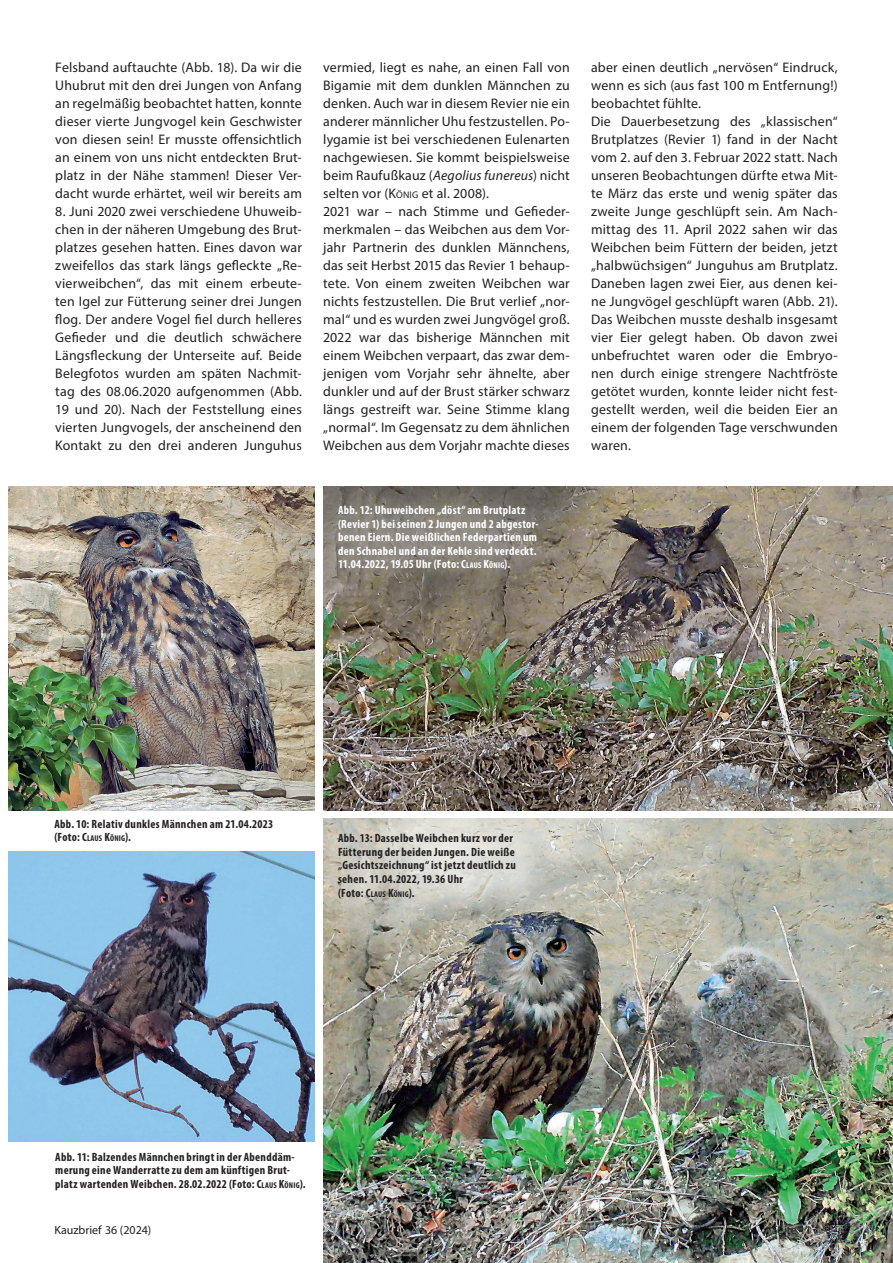
<style>
.page{position:relative;width:893px;height:1263px;background:#fff}
.page>*{position:absolute;margin:0;border:0;box-sizing:border-box;transform-origin:0 0}
.t1{font:13.8px/18px "Myriad Pro";letter-spacing:.015em;color:#231f20;text-align:justify}
.t2{font:700 condensed 12px/13.5px "Myriad Pro";letter-spacing:.025em;color:#231f20}
.t3{font:700 condensed 12px/13.5px "Myriad Pro";letter-spacing:.025em;color:#fff}
.t4{font:12px "Myriad Pro";color:#231f20}
.t5{font:700 condensed 8.4px "Myriad Pro";letter-spacing:.025em;color:#231f20}
.s1{font-style:italic}
.s2{font-style:inherit}
.s3{font-size:9.75px}
.s4{font-size:8.4px}
.s5{font-size:12px}
</style>
<div class="page">
<img style="left:323px;top:486px;width:570px;height:324px">
<img style="left:323px;top:819px;width:570px;height:444px">
<img style="left:822px;top:1208px;width:33px;height:40px">
<img style="left:9px;top:486px;width:306px;height:324px">
<img style="left:9px;top:852px;width:306px;height:289px">
<svg style="left:323px;top:818px;width:215px;height:93px;background:#d0d0c7"></svg>
<svg style="left:308px;top:486px;width:257px;height:113px;background:#857f75"></svg>
<p class="t1" style="left:55px;top:58px;width:248px">Felsband auftauchte (Abb. 18). Da wir die Uhubrut mit den drei Jungen von Anfang an regelmäßig beobachtet hatten, konnte dieser vierte Jungvogel kein Geschwister von diesen sein! Er musste offensichtlich an einem von uns nicht entdeckten Brut&shy;platz in der Nähe stammen! Dieser Ver&shy;dacht wurde erhärtet, weil wir bereits am</p>
<p class="t1" style="left:55px;top:202px;width:248px">8. Juni 2020 zwei verschiedene Uhuweib&shy;chen in der näheren Umgebung des Brut&shy;platzes gesehen hatten. Eines davon war zweifellos das stark längs gefleckte „Re&shy;vierweibchen“, das mit einem erbeute&shy;ten Igel zur Fütterung seiner drei Jungen flog. Der andere Vogel fiel durch helleres Gefieder und die deutlich schwächere Längsfleckung der Unterseite auf. Beide Belegfotos wurden am späten Nachmit&shy;tag des 08.06.2020 aufgenommen (Abb.<br>19 und 20). Nach der Feststellung eines vierten Jungvogels, der anscheinend den Kontakt zu den drei anderen Junguhus</p>
<p class="t1" style="left:323px;top:58px;width:248px;text-align:left">vermied, liegt es nahe, an einen Fall von Bigamie mit dem dunklen Männchen zu denken. Auch war in diesem Revier nie ein anderer männlicher Uhu festzustellen. Po&shy;lygamie ist bei verschiedenen Eulenarten nachgewiesen. Sie kommt beispielsweise beim Raufußkauz (<span class="s1">Aegolius funereus</span>) nicht selten vor (<span class="s2">K</span><span class="s3">önig</span> et al<span class="s2">. 2008)</span>.<br>2021 war – nach Stimme und Gefieder&shy;merkmalen – das Weibchen aus dem Vor&shy;jahr Partnerin des dunklen Männchens, das seit Herbst 2015 das Revier 1 behaup&shy;tete. Von einem zweiten Weibchen war nichts festzustellen. Die Brut verlief „nor&shy;mal“ und es wurden zwei Jungvögel groß.<br>2022 war das bisherige Männchen mit einem Weibchen verpaart, das zwar dem&shy;jenigen vom Vorjahr sehr ähnelte, aber dunkler und auf der Brust stärker schwarz längs gestreift war. Seine Stimme klang „normal“. Im Gegensatz zu dem ähnlichen Weibchen aus dem Vorjahr machte dieses</p>
<p class="t1" style="left:591px;top:58px;width:248px;text-align:left">aber einen deutlich „nervösen“ Eindruck, wenn es sich (aus fast 100 m Entfernung!) beobachtet fühlte.<br>Die Dauerbesetzung des „klassischen“ Brutplatzes (Revier 1) fand in der Nacht vom 2. auf den 3. Februar 2022 statt. Nach unseren Beobachtungen dürfte etwa Mit&shy;te März das erste und wenig später das zweite Junge geschlüpft sein. Am Nach&shy;mittag des 11. April 2022 sahen wir das Weibchen beim Füttern der beiden, jetzt „halbwüchsigen“ Junguhus am Brutplatz.<br>Daneben lagen zwei Eier, aus denen kei&shy;ne Jungvögel geschlüpft waren (Abb. 21).<br>Das Weibchen musste deshalb insgesamt vier Eier gelegt haben. Ob davon zwei unbefruchtet waren oder die Embryo&shy;nen durch einige strengere Nachtfröste getötet wurden, konnte leider nicht fest&shy;gestellt werden, weil die beiden Eier an einem der folgenden Tage verschwunden waren.</p>
<p class="t3" style="left:338px;top:503px;width:202px">Abb. 12: Uhuweibchen „döst“ am Brutplatz (Revier 1) bei seinen 2 Jungen und 2 abgestor&shy;benen Eiern. Die weißlichen Federpartien um den Schnabel und an der Kehle sind verdeckt.<br>11.04.2022, 19.05 Uhr (Foto: <span class="s2">C</span><span class="s4">LAUS</span> <span class="s2">K</span><span class="s4">ÖNIG</span><span class="s2">).</span></p>
<p class="t2" style="left:54px;top:817px;width:220px">Abb. 10: Relativ dunkles Männchen am 21.04.2023</p>
<p class="t5" style="left:54px;top:833px;width:78px"><span class="s5">(Foto:</span> <span class="s5">C</span>LAUS <span class="s5">K</span>ÖNIG<span class="s5">).</span></p>
<p class="t2" style="left:338px;top:831px;width:179px">Abb. 13: Dasselbe Weibchen kurz vor der Fütterung der beiden Jungen. Die weiße „Gesichtszeichnung“ ist jetzt deutlich zu sehen. 11.04.2022, 19.36 Uhr</p>
<p class="t5" style="left:338px;top:888px;width:78px"><span class="s5">(Foto:</span> <span class="s5">C</span>LAUS <span class="s5">K</span>ÖNIG<span class="s5">).</span></p>
<p class="t2" style="left:55px;top:1150px;width:252px">Abb. 11: Balzendes Männchen bringt in der Abenddäm&shy;merung eine Wanderratte zu dem am künftigen Brut&shy;platz wartenden Weibchen. 28.02.2022 (Foto: <span class="s2">C</span><span class="s4">LAUS</span> <span class="s2">K</span><span class="s4">ÖNIG</span><span class="s2">).</span></p>
<p class="t4" style="left:54px;top:1222px;width:98px">Kauzbrief 36 (2024)</p>
<p class="t4" style="left:772px;top:1222px;width:41px">Seite 11</p>
</div>
